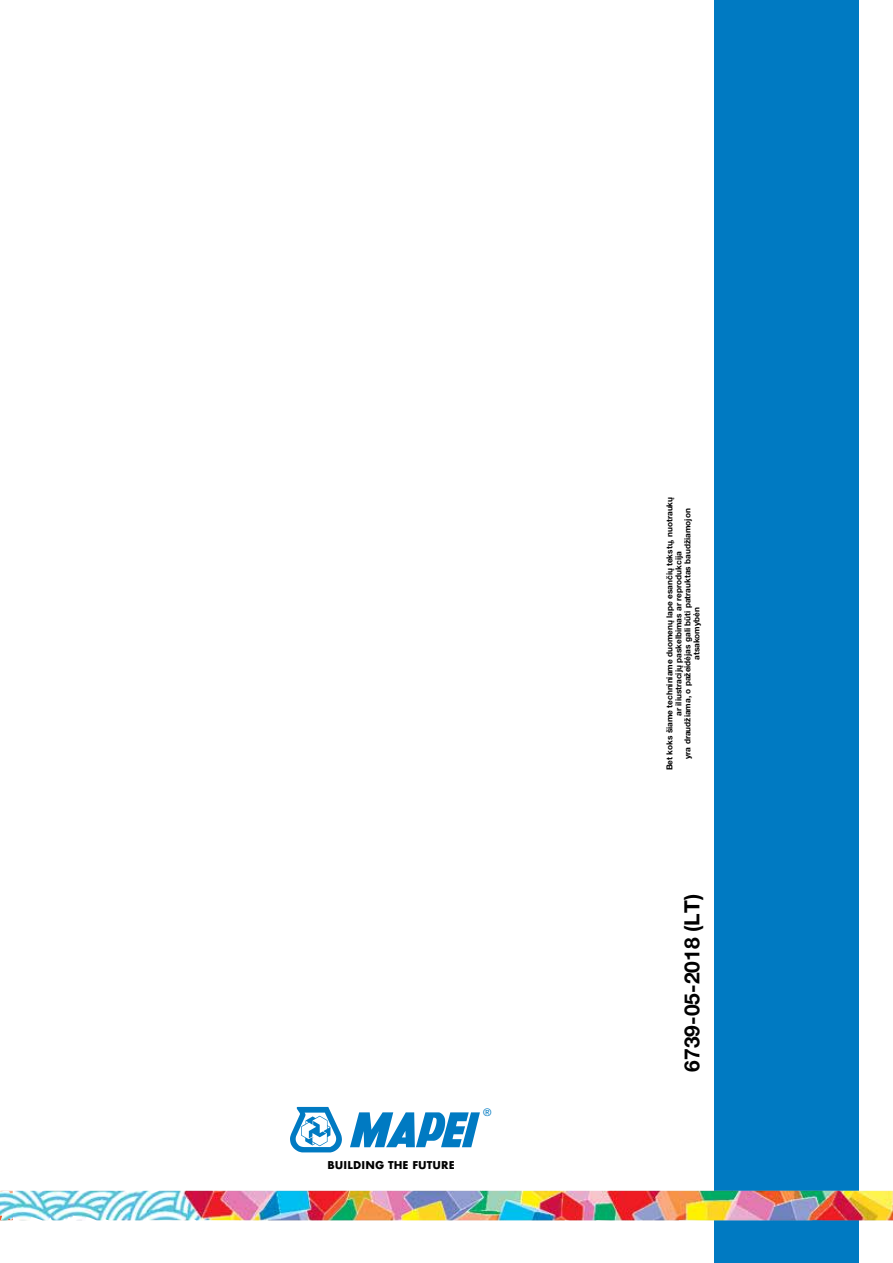
<style>
.page{position:relative;width:893px;height:1263px;background:#fff}
.page>*{position:absolute;margin:0;border:0;box-sizing:border-box;transform-origin:0 0}
.t1{font:700 21px "Helvetica Neue LTW1 G";color:#000}
.t2{font:700 10.5px "Futura";letter-spacing:.01em;color:#000}
.t3{font:10.5px "Helvetica Neue LTW1 G";color:#007ac2}
.t4{font:700 8.25px/9px "Helvetica Neue LTW1 G";color:#000;text-align:center}
</style>
<div class="page">
<svg style="left:350px;top:1112px;width:130px;height:35px"></svg>
<svg style="left:290px;top:1107px;width:52px;height:45px"></svg>
<div style="left:714px;top:0;width:145px;height:1263px;background:#007ac2"></div>
<img style="left:0;top:1191px;width:893px;height:29px">
<p class="t2" style="left:328px;top:1158px;width:129px">BUILDING THE FUTURE</p>
<p class="t3" style="left:483px;top:1106px;width:10px">®</p>
<p class="t4" style="left:665px;top:770px;width:275px;rotate:-90deg">Bet koks šiame techniniame duomenų lape esančių tekstų, nuotraukų ar iliustracijų paskelbimas ar reprodukcija<br>yra draudžiama, o pažeidėjas gali būti patrauktas baudžiamojon atsakomybėn</p>
<h1 class="t1" style="left:679px;top:1071px;width:179px;rotate:-90deg">6739-05-2018 (LT)</h1>
</div>
